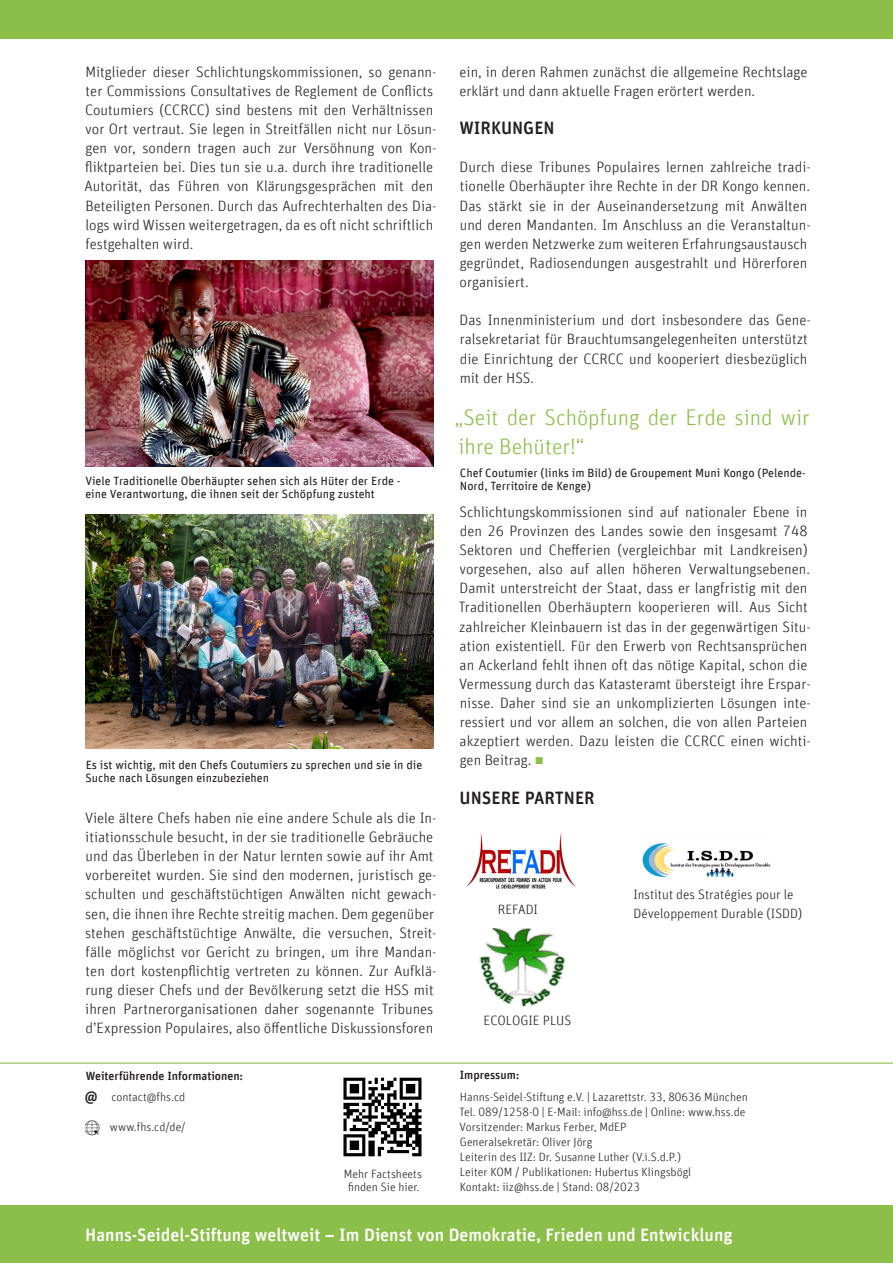
<style>
.page{position:relative;width:893px;height:1263px;background:#fff}
.page>*{position:absolute;margin:0;border:0;box-sizing:border-box;transform-origin:0 0}
.Quote_FS{font:300 22.5px/28.7px "Unit Rounded Offc";color:#8cbf49}
.Copy_Light_10-13_FS{font:500 18px "Unit Rounded Offc";color:#fff}
.Copy_Light_10-13_FS-2{font:500 18px "Unit Rounded Offc";color:#231f20}
.Copy_Light_10-13_FS-3{font:300 15px/19.2px "Unit Rounded Offc";color:#231f20}
.Copy_Light_10-13_FS-4{font:300 13.5px/19.2px "Unit Rounded Offc";color:#231f20}
.Herausgeber{font:300 12px "Unit Rounded Offc";color:#231f20}
.BU_FS{font:12px/13.5px "Unit Rounded Offc";color:#231f20}
.Quote_Name_FS{font:12px/13.5px "Unit Rounded Offc";color:#231f20}
.Copy_Light_10-13_FS-5{font:500 12px "Unit Rounded Offc";color:#231f20}
.BU_FS-2{font:300 12px/13.5px "Unit Rounded Offc";color:#231f20;text-align:center}
.s1{color:#8cbf49}
.s2{font-weight:500;font-size:15px}
</style>
<div class="page">
<div style="left:0;top:0;width:893px;height:38px;background:#8cbf49"></div>
<div style="left:0;top:1205px;width:893px;height:58px;background:#8cbf49"></div>
<hr style="left:0;top:1062px;width:893px;height:2px;background:#8cbf49">
<img style="left:85px;top:514px;width:349px;height:234px">
<img style="left:85px;top:260px;width:349px;height:207px">
<img style="left:466px;top:833px;width:110px;height:56px">
<img style="left:85px;top:1121px;width:15px;height:15px">
<img style="left:343px;top:1077px;width:79px;height:80px">
<img style="left:479px;top:928px;width:87px;height:79px">
<img style="left:642px;top:843px;width:129px;height:35px">
<p class="Copy_Light_10-13_FS-3" style="left:85px;top:62px;width:353px">Mitglieder dieser Schlichtungskommissionen, so genann&shy;ter Commissions Consultatives de Reglement de Conflicts Coutumiers (CCRCC) sind bestens mit den Verhältnissen vor Ort vertraut. Sie legen in Streitfällen nicht nur Lösun&shy;gen vor, sondern tragen auch zur Versöhnung von Kon&shy;fliktparteien bei. Dies tun sie u.a. durch ihre traditionelle Autorität, das Führen von Klärungsgesprächen mit den Beteiligten Personen. Durch das Aufrechterhalten des Dia&shy;logs wird Wissen weitergetragen, da es oft nicht schriftlich festgehalten wird.</p>
<p class="BU_FS" style="left:85px;top:474px;width:317px">Viele Traditionelle Oberhäupter sehen sich als Hüter der Erde - eine Verantwortung, die ihnen seit der Schöpfung zusteht</p>
<p class="BU_FS" style="left:86px;top:758px;width:338px">Es ist wichtig, mit den Chefs Coutumiers zu sprechen und sie in die<br>Suche nach Lösungen einzubeziehen</p>
<p class="Copy_Light_10-13_FS-3" style="left:85px;top:808px;width:353px">Viele ältere Chefs haben nie eine andere Schule als die In&shy;itiationsschule besucht, in der sie traditionelle Gebräuche und das Überleben in der Natur lernten sowie auf ihr Amt vorbereitet wurden. Sie sind den modernen, juristisch ge&shy;schulten und geschäftstüchtigen Anwälten nicht gewach&shy;sen, die ihnen ihre Rechte streitig machen. Dem gegenüber stehen geschäftstüchtige Anwälte, die versuchen, Streit&shy;fälle möglichst vor Gericht zu bringen, um ihre Mandan&shy;ten dort kostenpflichtig vertreten zu können. Zur Aufklä&shy;rung dieser Chefs und der Bevölkerung setzt die HSS mit ihren Partnerorganisationen daher sogenannte Tribunes d’Expression Populaires, also öffentliche Diskussionsforen</p>
<p class="Copy_Light_10-13_FS-3" style="left:460px;top:62px;width:349px">ein, in deren Rahmen zunächst die allgemeine Rechtslage erklärt und dann aktuelle Fragen erörtert werden.</p>
<p class="Copy_Light_10-13_FS-2" style="left:459px;top:117px;width:97px">WIRKUNGEN</p>
<p class="Copy_Light_10-13_FS-3" style="left:460px;top:158px;width:353px">Durch diese Tribunes Populaires lernen zahlreiche tradi&shy;tionelle Oberhäupter ihre Rechte in der DR Kongo kennen.<br>Das stärkt sie in der Auseinandersetzung mit Anwälten und deren Mandanten. Im Anschluss an die Veranstaltun&shy;gen werden Netzwerke zum weiteren Erfahrungsaustausch gegründet, Radiosendungen ausgestrahlt und Hörerforen organisiert.</p>
<p class="Copy_Light_10-13_FS-3" style="left:460px;top:311px;width:353px">Das Innenministerium und dort insbesondere das Gene&shy;ralsekretariat für Brauchtumsangelegenheiten unterstützt die Einrichtung der CCRCC und kooperiert diesbezüglich mit der HSS.</p>
<p class="Quote_FS" style="left:454px;top:403px;width:357px">„Seit der Schöpfung der Erde sind wir ihre Behüter!“</p>
<p class="Quote_Name_FS" style="left:460px;top:466px;width:347px">Chef Coutumier (links im Bild) de Groupement Muni Kongo (Pelende-<br>Nord, Territoire de Kenge)</p>
<p class="Copy_Light_10-13_FS-3" style="left:458px;top:502px;width:354px">Schlichtungskommissionen sind auf nationaler Ebene in den 26 Provinzen des Landes sowie den insgesamt 748<br>Sektoren und Chefferien (vergleichbar mit Landkreisen) vorgesehen, also auf allen höheren Verwaltungsebenen.<br>Damit unterstreicht der Staat, dass er langfristig mit den Traditionellen Oberhäuptern kooperieren will. Aus Sicht zahlreicher Kleinbauern ist das in der gegenwärtigen Situ&shy;ation existentiell. Für den Erwerb von Rechtsansprüchen an Ackerland fehlt ihnen oft das nötige Kapital, schon die Vermessung durch das Katasteramt übersteigt ihre Erspar&shy;nisse. Daher sind sie an unkomplizierten Lösungen inte&shy;ressiert und vor allem an solchen, die von allen Parteien akzeptiert werden. Dazu leisten die CCRCC einen wichti&shy;gen Beitrag. <span class="s1">■</span></p>
<p class="Copy_Light_10-13_FS-2" style="left:460px;top:787px;width:136px">UNSERE PARTNER</p>
<p class="Copy_Light_10-13_FS-4" style="left:498px;top:900px;width:42px">REFADI</p>
<p class="Copy_Light_10-13_FS-4" style="left:483px;top:1011px;width:89px">ECOLOGIE PLUS</p>
<p class="Copy_Light_10-13_FS-4" style="left:633px;top:885px;width:170px">Institut des Stratégies pour le<br>Développement Durable (ISDD)</p>
<p class="Copy_Light_10-13_FS-5" style="left:86px;top:1069px;width:159px">Weiterführende Informationen:</p>
<p class="Copy_Light_10-13_FS-5" style="left:460px;top:1068px;width:61px">Impressum:</p>
<p class="Herausgeber" style="left:460px;top:1090px;width:289px">Hanns-Seidel-Stiftung e.V. | Lazarettstr. 33, 80636 München</p>
<p class="Herausgeber" style="left:459px;top:1105px;width:288px">Tel. 089/1258-0 | E-Mail: info@hss.de | Online: www.hss.de</p>
<p class="Herausgeber" style="left:460px;top:1120px;width:168px">Vorsitzender: Markus Ferber, MdEP</p>
<p class="Herausgeber" style="left:460px;top:1135px;width:134px">Generalsekretär: Oliver Jörg</p>
<p class="Herausgeber" style="left:460px;top:1150px;width:223px">Leiterin des IIZ: Dr. Susanne Luther (V.i.S.d.P.)</p>
<p class="Herausgeber" style="left:460px;top:1165px;width:233px">Leiter KOM / Publikationen: Hubertus Klingsbögl</p>
<p class="Herausgeber" style="left:460px;top:1180px;width:182px">Kontakt: iiz@hss.de | Stand: 08/2023</p>
<p class="Herausgeber" style="left:85px;top:1090px;width:102px"><span class="s2">@</span> contact@fhs.cd</p>
<p class="Herausgeber" style="left:110px;top:1120px;width:77px">www.fhs.cd/de/</p>
<p class="BU_FS-2" style="left:344px;top:1167px;width:79px">Mehr Factsheets finden Sie hier.</p>
<p class="Copy_Light_10-13_FS" style="left:85px;top:1224px;width:649px">Hanns-Seidel-Stiftung weltweit – Im Dienst von Demokratie, Frieden und Entwicklung</p>
</div>
